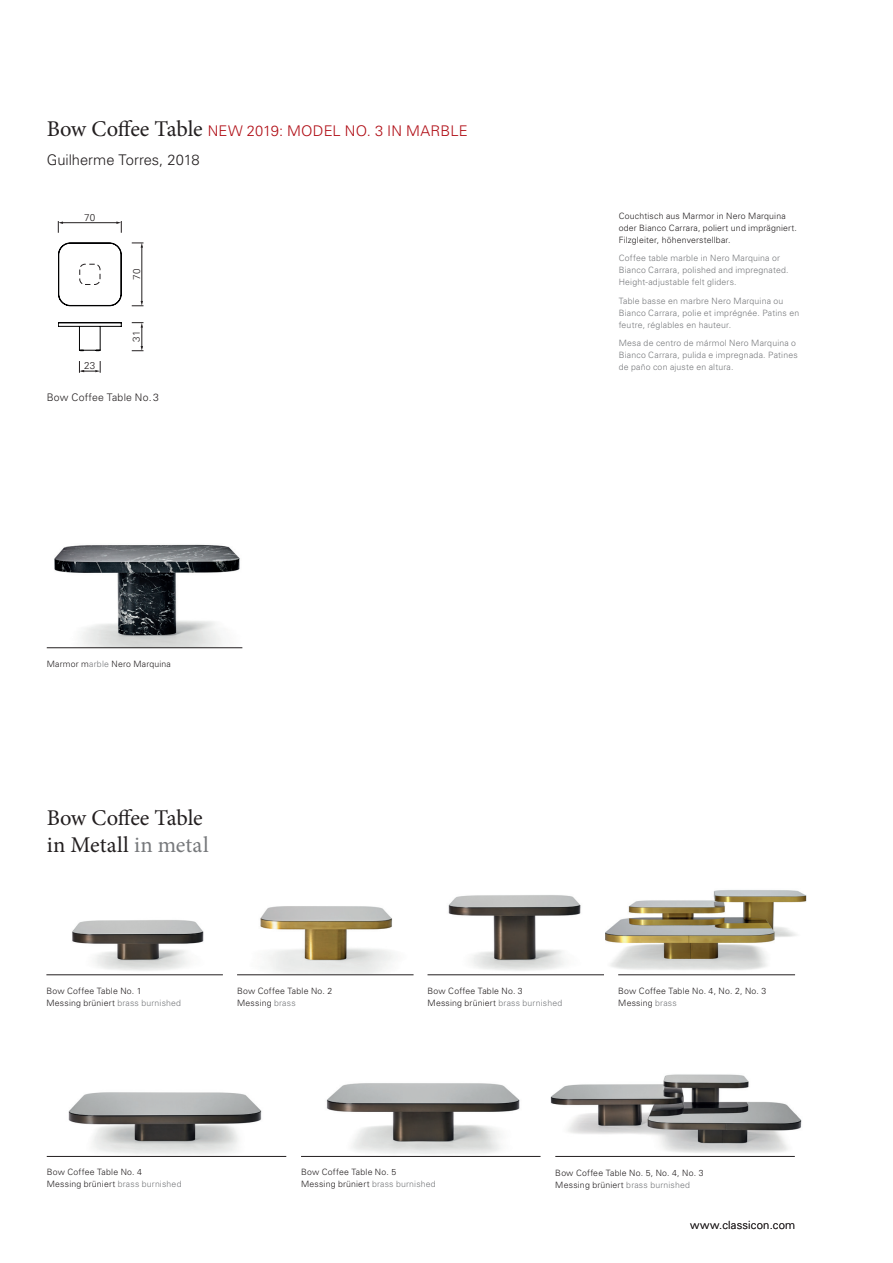
<style>
.page{position:relative;width:893px;height:1263px;background:#fff}
.page>*{position:absolute;margin:0;border:0;box-sizing:border-box;transform-origin:0 0}
.t1{font:22.5px/27px "Minion Pro";color:#231f20}
.t2{font:300 14.7px/28.3px "Univers LT Std";letter-spacing:.005em;color:#b00d15}
.t3{font:300 11.25px "Univers LT Std";letter-spacing:.02em;color:#231f20}
.t4{font:300 10.5px "Univers LT Std";letter-spacing:.02em;color:#231f20}
.t5{font:300 9.9px "Univers LT Std";color:#231f20}
.t6{font:300 9.9px "Univers";color:#231f20}
.t7{font:300 8.7px/12px "Univers LT Std";letter-spacing:.025em;color:#231f20}
.t8{font:300 8.7px/12px "Univers LT Std";letter-spacing:.02em;color:#76787b}
.s1{font-family:"Minion Pro";font-weight:400;font-size:22.5px;color:#231f20}
.s2{color:#231f20}
.s3{color:#76787b}
</style>
<div class="page">
<img style="left:586px;top:890px;width:221px;height:86px">
<img style="left:550px;top:1074px;width:252px;height:82px">
<hr style="left:61px;top:222px;width:57px;height:1px;background:#231f20">
<svg style="left:58px;top:221px;width:5px;height:12px"></svg>
<svg style="left:116px;top:221px;width:6px;height:12px"></svg>
<svg style="left:132px;top:322px;width:11px;height:29px"></svg>
<hr style="left:142px;top:246px;width:1px;height:55px;background:#231f20">
<svg style="left:132px;top:243px;width:11px;height:5px"></svg>
<svg style="left:132px;top:301px;width:11px;height:5px"></svg>
<svg style="left:79px;top:361px;width:22px;height:12px"></svg>
<svg style="left:58px;top:242px;width:64px;height:64px"></svg>
<svg style="left:58px;top:322px;width:64px;height:29px"></svg>
<img style="left:448px;top:890px;width:156px;height:84px">
<img style="left:260px;top:906px;width:134px;height:68px">
<img style="left:72px;top:920px;width:132px;height:51px">
<hr style="left:427px;top:974px;width:177px;height:1px;background:#231f20">
<hr style="left:237px;top:974px;width:177px;height:1px;background:#231f20">
<hr style="left:46px;top:974px;width:177px;height:1px;background:#231f20">
<hr style="left:618px;top:974px;width:177px;height:1px;background:#231f20">
<img style="left:301px;top:1083px;width:232px;height:73px">
<img style="left:65px;top:1092px;width:200px;height:64px">
<hr style="left:47px;top:1156px;width:239px;height:1px;background:#231f20">
<hr style="left:301px;top:1156px;width:240px;height:1px;background:#231f20">
<hr style="left:555px;top:1156px;width:240px;height:1px;background:#231f20">
<img style="left:46px;top:544px;width:197px;height:104px">
<h2 class="t2" style="left:47px;top:117px;width:422px"><span class="s1">Bow Coffee Table</span> NEW 2019: MODEL NO. 3 IN MARBLE<br><span class="s2">Guilherme Torres, 2018</span></h2>
<p class="t5" style="left:84px;top:211px;width:13px">70</p>
<p class="t6" style="left:84px;top:360px;width:13px">23</p>
<p class="t5" style="left:131px;top:280px;width:13px;rotate:-90deg">70</p>
<p class="t6" style="left:130px;top:342px;width:13px;rotate:-90deg">31</p>
<p class="t4" style="left:47px;top:391px;width:114px">Bow Coffee Table No. 3</p>
<p class="t7" style="left:47px;top:657px;width:126px">Marmor m<span class="s3">arble</span> Nero Marquina</p>
<h1 class="t1" style="left:47px;top:804px;width:163px">Bow Coffee Table in Metall <span class="s3">in metal</span></h1>
<p class="t7" style="left:619px;top:210px;width:180px">Couchtisch aus Marmor in Nero Marquina oder Bianco Carrara, poliert und imprägniert.<br>Filzgleiter, höhenverstellbar.</p>
<p class="t8" style="left:619px;top:252px;width:171px">Coffee table marble in Nero Marquina or<br>Bianco Carrara, polished and impregnated.<br>Height-adjustable felt gliders.</p>
<p class="t8" style="left:619px;top:295px;width:182px">Table basse en marbre Nero Marquina ou<br>Bianco Carrara, polie et imprégnée. Patins en feutre, réglables en hauteur.</p>
<p class="t8" style="left:619px;top:337px;width:181px">Mesa de centro de mármol Nero Marquina o<br>Bianco Carrara, pulida e impregnada. Patines de paño con ajuste en altura.</p>
<p class="t7" style="left:46px;top:985px;width:136px">Bow Coffee Table No. 1<br>Messing brüniert <span class="s3">brass burnished</span></p>
<p class="t7" style="left:618px;top:985px;width:150px">Bow Coffee Table No. 4, No. 2, No. 3<br>Messing <span class="s3">brass</span></p>
<p class="t7" style="left:237px;top:985px;width:97px">Bow Coffee Table No. 2<br>Messing <span class="s3">brass</span></p>
<p class="t7" style="left:427px;top:985px;width:136px">Bow Coffee Table No. 3<br>Messing brüniert <span class="s3">brass burnished</span></p>
<p class="t7" style="left:47px;top:1166px;width:136px">Bow Coffee Table No. 4<br>Messing brüniert <span class="s3">brass burnished</span></p>
<p class="t7" style="left:301px;top:1166px;width:136px">Bow Coffee Table No. 5<br>Messing brüniert <span class="s3">brass burnished</span></p>
<p class="t7" style="left:555px;top:1167px;width:150px">Bow Coffee Table No. 5, No. 4, No. 3<br>Messing brüniert <span class="s3">brass burnished</span></p>
<p class="t3" style="left:690px;top:1218px;width:106px">www.classicon.com</p>
</div>
